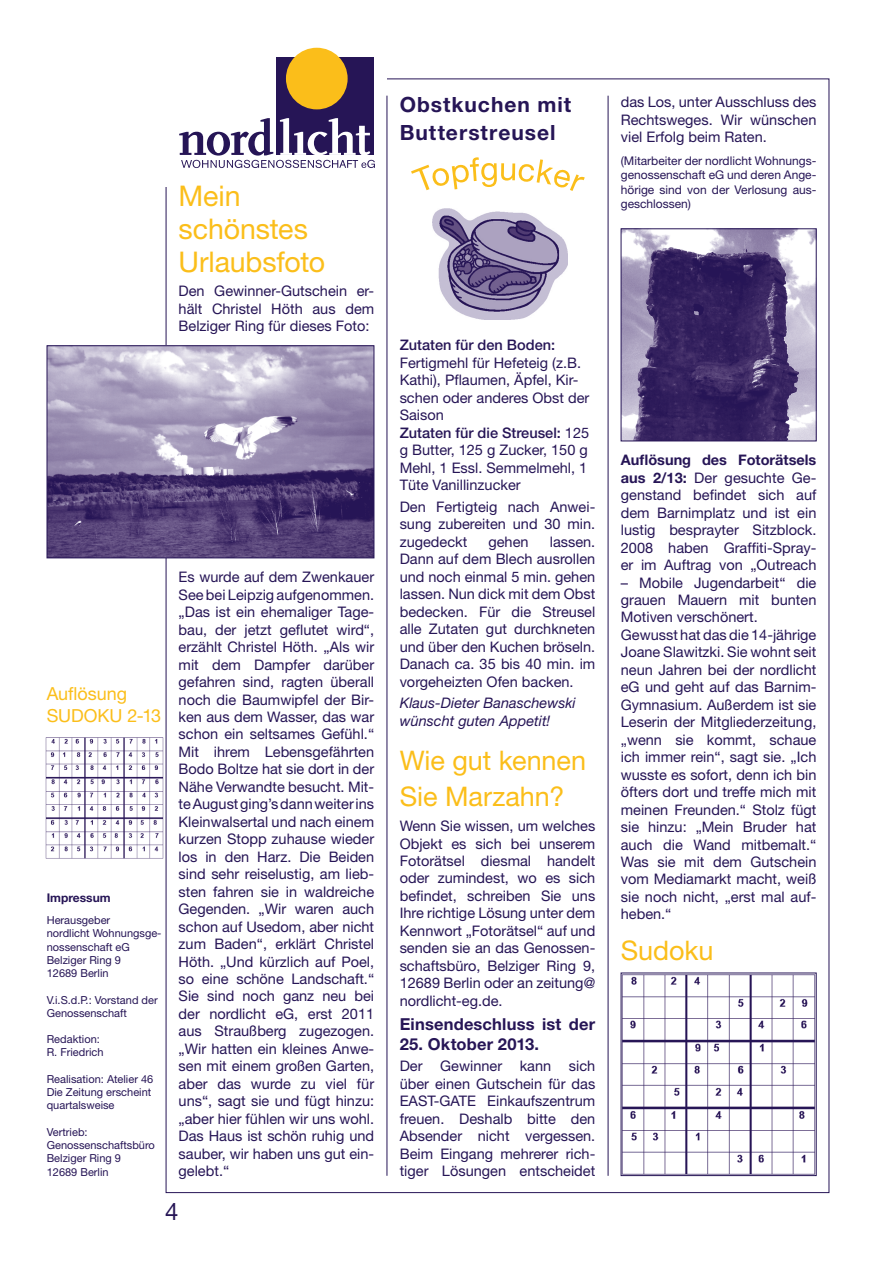
<style>
.page{position:relative;width:893px;height:1263px;background:#fff}
.page>*{position:absolute;margin:0;border:0;box-sizing:border-box;transform-origin:0 0}
.t1{font:28.5px/33px "Helvetica Neue";letter-spacing:-.005em;color:#fbbe1a}
.t2{font:27px/36px "Helvetica Neue";letter-spacing:-.005em;color:#fbbe1a}
.t3{font:24px "Helvetica Neue";color:#261556}
.t4{font:700 21px/27.9px "Helvetica Neue";letter-spacing:.045em;color:#261556}
.t5{font:18px/21.6px "Helvetica Neue";color:#fbbe1a}
.t6{font:700 16.5px "Helvetica Neue";letter-spacing:.01em;color:#261556}
.t7{font:14.55px/17.4px "Helvetica Neue";color:#261556;text-align:justify}
.t8{font:italic 14.55px/17.4px "Helvetica Neue";color:#261556}
.t9{font:500 14.55px "Helvetica Neue";color:#261556}
.t10{font:12px/14.4px "Helvetica Neue";color:#261556;text-align:justify}
.t11{font:700 12px "Helvetica Neue";color:#261556}
.t12{font:10.95px/13.2px "Helvetica Neue";color:#261556}
.s1{font-weight:500}
.s2{font-weight:700}
</style>
<div class="page">
<hr style="left:608px;top:96px;width:1px;height:1080px;background:#261556">
<div style="left:276px;top:57px;width:98px;height:98px;background:#261556"></div>
<div style="left:286px;top:48px;width:62px;height:61px;background:#fbbe1a;border-radius:50%"></div>
<svg style="left:179px;top:118px;width:196px;height:50px"></svg>
<hr style="left:387px;top:96px;width:1px;height:1080px;background:#261556">
<img style="left:49px;top:347px;width:323px;height:209px">
<div style="left:47px;top:345px;width:327px;height:213px;border:1px solid #261556"></div>
<img style="left:432px;top:208px;width:136px;height:112px">
<svg style="left:411px;top:157px;width:174px;height:34px"></svg>
<img style="left:623px;top:231px;width:191px;height:208px">
<div style="left:621px;top:229px;width:195px;height:212px;border:1px solid #261556"></div>
<img style="left:623px;top:975px;width:191px;height:199px">
<img style="left:45px;top:737px;width:119px;height:122px">
<h1 class="t1" style="left:179px;top:179px;width:148px">Mein schönstes<br>Urlaubsfoto</h1>
<p class="t7" style="left:179px;top:282px;width:197px">Den Gewinner-Gutschein er&shy;hält Christel Höth aus dem Belziger Ring für dieses Foto:</p>
<p class="t5" style="left:47px;top:683px;width:116px">Auflösung<br>SUDOKU 2-13</p>
<p class="t11" style="left:47px;top:891px;width:65px">Impressum</p>
<p class="t12" style="left:47px;top:913px;width:116px">Herausgeber<br>nordlicht Wohnungsge&shy;nossenschaft eG<br>Belziger Ring 9<br>12689 Berlin</p>
<p class="t12" style="left:47px;top:993px;width:112px">V.i.S.d.P.: Vorstand der<br>Genossenschaft</p>
<p class="t12" style="left:47px;top:1032px;width:58px">Redaktion:<br>R. Friedrich</p>
<p class="t12" style="left:47px;top:1072px;width:108px">Realisation: Atelier 46<br>Die Zeitung erscheint quartalsweise</p>
<p class="t12" style="left:47px;top:1125px;width:110px">Vertrieb:<br>Genossenschaftsbüro<br>Belziger Ring 9<br>12689 Berlin</p>
<p class="t7" style="left:179px;top:568px;width:197px">Es wurde auf dem Zwenkauer See bei Leipzig aufgenommen. „Das ist ein ehemaliger Tage&shy;bau, der jetzt geflutet wird“, erzählt Christel Höth. „Als wir mit dem Dampfer darüber gefahren sind, ragten überall noch die Baumwipfel der Bir&shy;ken aus dem Wasser, das war schon ein seltsames Gefühl.“ Mit ihrem Lebensgefährten Bodo Boltze hat sie dort in der Nähe Verwandte besucht. Mit&shy;te August ging’s dann weiter ins Kleinwalsertal und nach einem kurzen Stopp zuhause wieder los in den Harz. Die Beiden sind sehr reiselustig, am lieb&shy;sten fahren sie in waldreiche Gegenden. „Wir waren auch schon auf Usedom, aber nicht zum Baden“, erklärt Christel Höth. „Und kürzlich auf Poel, so eine schöne Landschaft.“ Sie sind noch ganz neu bei der nordlicht eG, erst 2011 aus Straußberg zugezogen. „Wir hatten ein kleines Anwe&shy;sen mit einem großen Garten, aber das wurde zu viel für uns“, sagt sie und fügt hinzu: „aber hier fühlen wir uns wohl.<br>Das Haus ist schön ruhig und sauber, wir haben uns gut ein&shy;gelebt.“</p>
<h3 class="t3" style="left:165px;top:1197px;width:15px">4</h3>
<h3 class="t4" style="left:400px;top:90px;width:173px">Obstkuchen mit<br>Butterstreusel</h3>
<p class="t7" style="left:621px;top:93px;width:197px">das Los, unter Ausschluss des Rechtsweges. Wir wünschen viel Erfolg beim Raten.</p>
<p class="t10" style="left:621px;top:153px;width:197px">(Mitarbeiter der nordlicht Wohnungs&shy;genossenschaft eG und deren Ange&shy;hörige sind von der Verlosung aus&shy;geschlossen)</p>
<p class="t9" style="left:400px;top:337px;width:157px">Zutaten für den Boden:</p>
<p class="t7" style="left:400px;top:354px;width:191px;text-align:left">Fertigmehl für Hefeteig (z.B.<br>Kathi), Pflaumen, Äpfel, Kir&shy;schen oder anderes Obst der<br>Saison<br><span class="s1">Zutaten für die Streusel:</span> 125 g Butter, 125 g Zucker, 150 g<br>Mehl, 1 Essl. Semmelmehl, 1<br>Tüte Vanillinzucker</p>
<p class="t7" style="left:400px;top:498px;width:197px">Den Fertigteig nach Anwei&shy;sung zubereiten und 30 min. zugedeckt</p>
<p class="t7" style="left:400px;top:533px;width:197px;text-indent:150px">lassen.<br>Dann auf dem Blech ausrollen und noch einmal 5 min. gehen lassen. Nun dick mit dem Obst bedecken. Für die Streusel alle Zutaten gut durchkneten und über den Kuchen bröseln.<br>Danach ca. 35 bis 40 min. im vorgeheizten Ofen backen.</p>
<p class="t8" style="left:400px;top:694px;width:177px">Klaus-Dieter Banaschewski wünscht guten Appetit!</p>
<p class="t7" style="left:488px;top:533px;width:42px">gehen</p>
<h2 class="t2" style="left:400px;top:742px;width:188px">Wie gut kennen<br>Sie Marzahn?</h2>
<p class="t7" style="left:400px;top:817px;width:197px">Wenn Sie wissen, um welches Objekt es sich bei unserem Fotorätsel diesmal handelt oder zumindest, wo es sich befindet, schreiben Sie uns Ihre richtige Lösung unter dem Kennwort „Fotorätsel“ auf und senden sie an das Genossen&shy;schaftsbüro, Belziger Ring 9, 12689 Berlin oder an zeitung@ nordlicht-eg.de.</p>
<p class="t6" style="left:400px;top:1014px;width:197px">Einsendeschluss ist der</p>
<p class="t6" style="left:400px;top:1033px;width:141px">25. Oktober 2013.</p>
<p class="t7" style="left:400px;top:1057px;width:197px">Der Gewinner kann sich über einen Gutschein für das EAST-GATE Einkaufszentrum freuen. Deshalb bitte den Absender nicht vergessen.<br>Beim Eingang mehrerer rich&shy;tiger Lösungen entscheidet</p>
<p class="t7" style="left:621px;top:451px;width:197px"><span class="s2">Auflösung des Fotorätsels aus 2/13:</span> Der gesuchte Ge&shy;genstand befindet sich auf dem Barnimplatz und ist ein lustig besprayter Sitzblock.<br>2008 haben Graffiti-Spray&shy;er im Auftrag von „Outreach</p>
<p class="t7" style="left:621px;top:573px;width:197px;text-align:left">– Mobile Jugendarbeit“ die grauen Mauern mit bunten<br>Motiven verschönert.<br>Gewusst hat das die 14-jährige<br>Joane Slawitzki. Sie wohnt seit neun Jahren bei der nordlicht eG und geht auf das Barnim-<br>Gymnasium. Außerdem ist sie<br>Leserin der Mitgliederzeitung, „wenn sie kommt, schaue ich immer rein“, sagt sie. „Ich wusste es sofort, denn ich bin öfters dort und treffe mich mit meinen Freunden.“ Stolz fügt sie hinzu: „Mein Bruder hat auch die Wand mitbemalt.“<br>Was sie mit dem Gutschein vom Mediamarkt macht, weiß sie noch nicht, „erst mal auf&shy;heben.“</p>
<h2 class="t2" style="left:621px;top:931px;width:94px">Sudoku</h2>
</div>
